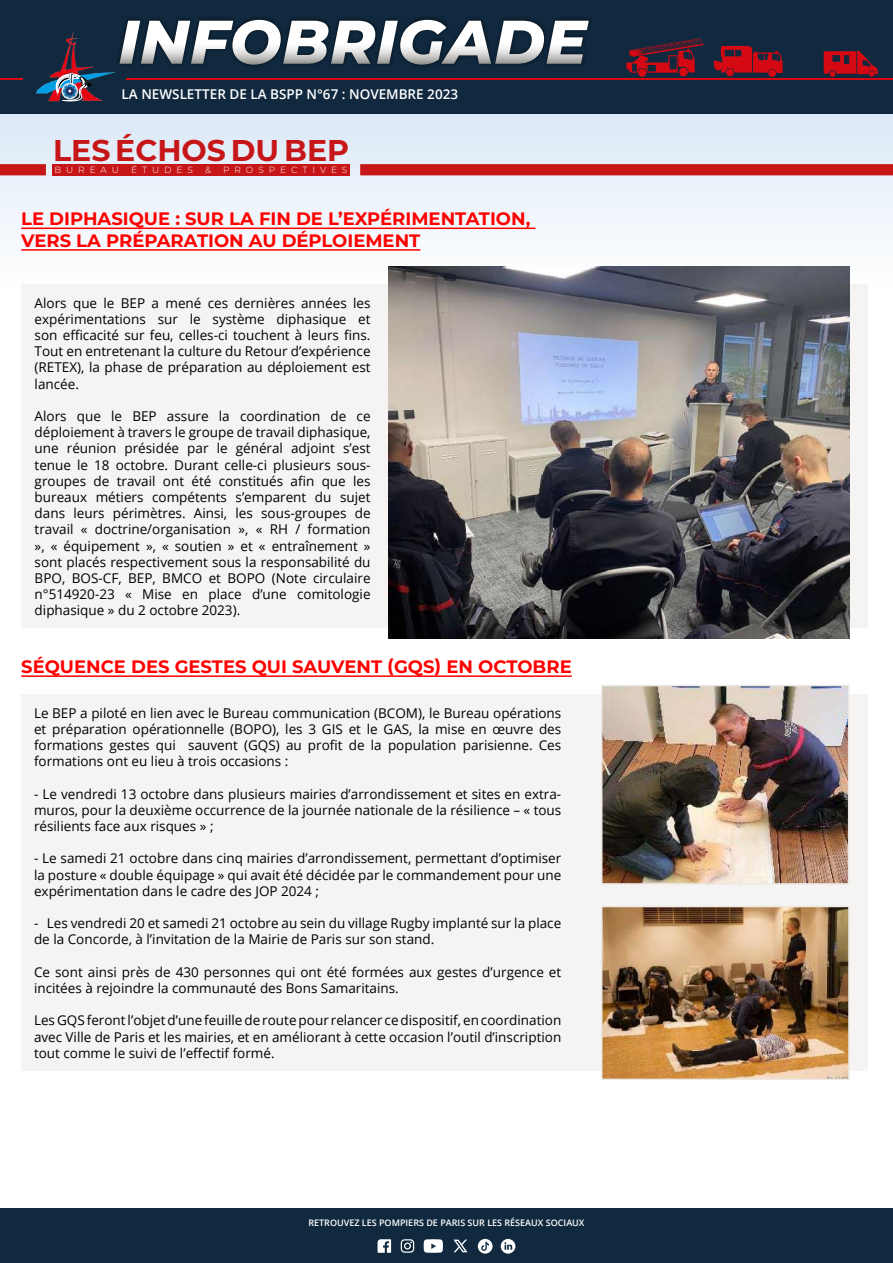
<style>
.page{position:relative;width:893px;height:1263px;background:#fff}
.page>*{position:absolute;margin:0;border:0;box-sizing:border-box;transform-origin:0 0}
.t1{font:italic 800 61.5px "Montserrat";letter-spacing:.01em;color:#fff}
.t2{font:700 30px "Montserrat";color:#c71618}
.t3{font:700 18px/21.6px "Montserrat";color:#f00}
.t4{font:13.5px/16.2px "Open Sans";color:#000;text-align:justify}
.t5{font:600 13.5px "Open Sans";color:#fff}
.t6{font:600 9px "Open Sans";color:#fff}
.t7{font:300 9px "Montserrat";letter-spacing:.55em;color:#fff}
</style>
<div class="page">
<svg style="left:0;top:114px;width:893px;height:184px"></svg>
<div style="left:53px;top:164px;width:297px;height:11px;background:#c71618"></div>
<div style="left:360px;top:164px;width:533px;height:11px;background:#c71618"></div>
<div style="left:0;top:164px;width:46px;height:11px;background:#c71618"></div>
<div style="left:22px;top:284px;width:846px;height:344px;background:#f5f4f2"></div>
<img style="left:388px;top:266px;width:462px;height:373px">
<div style="left:0;top:0;width:893px;height:114px;background:#10293e"></div>
<hr style="left:127px;top:78px;width:766px;height:2px;background:#d50911">
<hr style="left:0;top:78px;width:23px;height:2px;background:#d50911">
<svg style="left:36px;top:32px;width:79px;height:70px"></svg>
<div style="left:115px;top:15px;width:478px;height:54px;background:#000;opacity:.5"></div>
<svg style="left:824px;top:51px;width:54px;height:26px"></svg>
<svg style="left:714px;top:46px;width:69px;height:31px"></svg>
<svg style="left:626px;top:38px;width:78px;height:39px"></svg>
<hr style="left:21px;top:228px;width:514px;height:1px;background:#f00">
<hr style="left:21px;top:249px;width:399px;height:2px;background:#f00">
<div style="left:0;top:1208px;width:893px;height:55px;background:#10293e"></div>
<svg style="left:378px;top:1239px;width:13px;height:14px"></svg>
<svg style="left:501px;top:1239px;width:14px;height:14px"></svg>
<svg style="left:401px;top:1239px;width:92px;height:14px"></svg>
<div style="left:21px;top:694px;width:846px;height:376px;background:#f5f4f2"></div>
<img style="left:604px;top:688px;width:242px;height:194px">
<div style="left:601px;top:685px;width:248px;height:200px;border:2px solid #ece9e5"></div>
<img style="left:604px;top:909px;width:243px;height:168px">
<div style="left:601px;top:906px;width:249px;height:174px;border:2px solid #ece9e5"></div>
<hr style="left:21px;top:675px;width:551px;height:2px;background:#f00">
<h1 class="t1" style="left:118px;top:-3px;width:470px">INFOBRIGADE</h1>
<p class="t5" style="left:122px;top:85px;width:338px">LA NEWSLETTER DE LA BSPP N°67 : NOVEMBRE 2023</p>
<p class="t5" style="left:322px;top:86px;width:17px">56</p>
<p class="t5" style="left:449px;top:86px;width:9px">2</p>
<h2 class="t2" style="left:53px;top:129px;width:297px">LES ÉCHOS DU BEP</h2>
<p class="t7" style="left:54px;top:164px;width:66px">BUREAU</p>
<p class="t7" style="left:131px;top:164px;width:63px">ÉTUDES</p>
<p class="t7" style="left:205px;top:164px;width:7px">&amp;</p>
<p class="t7" style="left:223px;top:164px;width:126px">PROSPECTIVES</p>
<h3 class="t3" style="left:21px;top:207px;width:511px">LE DIPHASIQUE : SUR LA FIN DE L’EXPÉRIMENTATION,<br>VERS LA PRÉPARATION AU DÉPLOIEMENT</h3>
<p class="t4" style="left:35px;top:294px;width:337px">Alors que le BEP a mené ces dernières années les expérimentations sur le système diphasique et son efficacité sur feu, celles-ci touchent à leurs fins.<br>Tout en entretenant la culture du Retour d’expérience (RETEX), la phase de préparation au déploiement est lancée.</p>
<p class="t4" style="left:35px;top:408px;width:337px">Alors que le BEP assure la coordination de ce déploiement à travers le groupe de travail diphasique, une réunion présidée par le général adjoint s’est tenue le 18 octobre. Durant celle-ci plusieurs sous&shy;groupes de travail ont été constitués afin que les bureaux métiers compétents s’emparent du sujet dans leurs périmètres. Ainsi, les sous-groupes de travail « doctrine/organisation », « RH / formation », « équipement », « soutien » et « entraînement » sont placés respectivement sous la responsabilité du BPO, BOS-CF, BEP, BMCO et BOPO (Note circulaire n°514920-23 « Mise en place d’une comitologie diphasique » du 2 octobre 2023).</p>
<h3 class="t3" style="left:21px;top:655px;width:552px">SÉQUENCE DES GESTES QUI SAUVENT (GQS) EN OCTOBRE</h3>
<p class="t4" style="left:34px;top:704px;width:529px">Le BEP a piloté en lien avec le Bureau communication (BCOM), le Bureau opérations et préparation opérationnelle (BOPO), les 3 GIS et le GAS, la mise en œuvre des formations gestes qui sauvent (GQS) au profit de la population parisienne. Ces formations ont eu lieu à trois occasions :</p>
<p class="t4" style="left:34px;top:785px;width:529px">- Le vendredi 13 octobre dans plusieurs mairies d’arrondissement et sites en extra&shy;muros, pour la deuxième occurrence de la journée nationale de la résilience – « tous résilients face aux risques » ;</p>
<p class="t4" style="left:34px;top:850px;width:529px">- Le samedi 21 octobre dans cinq mairies d’arrondissement, permettant d’optimiser la posture « double équipage » qui avait été décidée par le commandement pour une expérimentation dans le cadre des JOP 2024 ;</p>
<p class="t4" style="left:34px;top:915px;width:529px">- Les vendredi 20 et samedi 21 octobre au sein du village Rugby implanté sur la place de la Concorde, à l’invitation de la Mairie de Paris sur son stand.</p>
<p class="t4" style="left:34px;top:963px;width:529px">Ce sont ainsi près de 430 personnes qui ont été formées aux gestes d’urgence et incitées à rejoindre la communauté des Bons Samaritains.</p>
<p class="t4" style="left:34px;top:1012px;width:529px">Les GQS feront l’objet d’une feuille de route pour relancer ce dispositif, en coordination avec Ville de Paris et les mairies, et en améliorant à cette occasion l’outil d’inscription tout comme le suivi de l’effectif formé.</p>
<p class="t6" style="left:308px;top:1217px;width:278px">RETROUVEZ LES POMPIERS DE PARIS SUR LES RÉSEAUX SOCIAUX</p>
</div>
